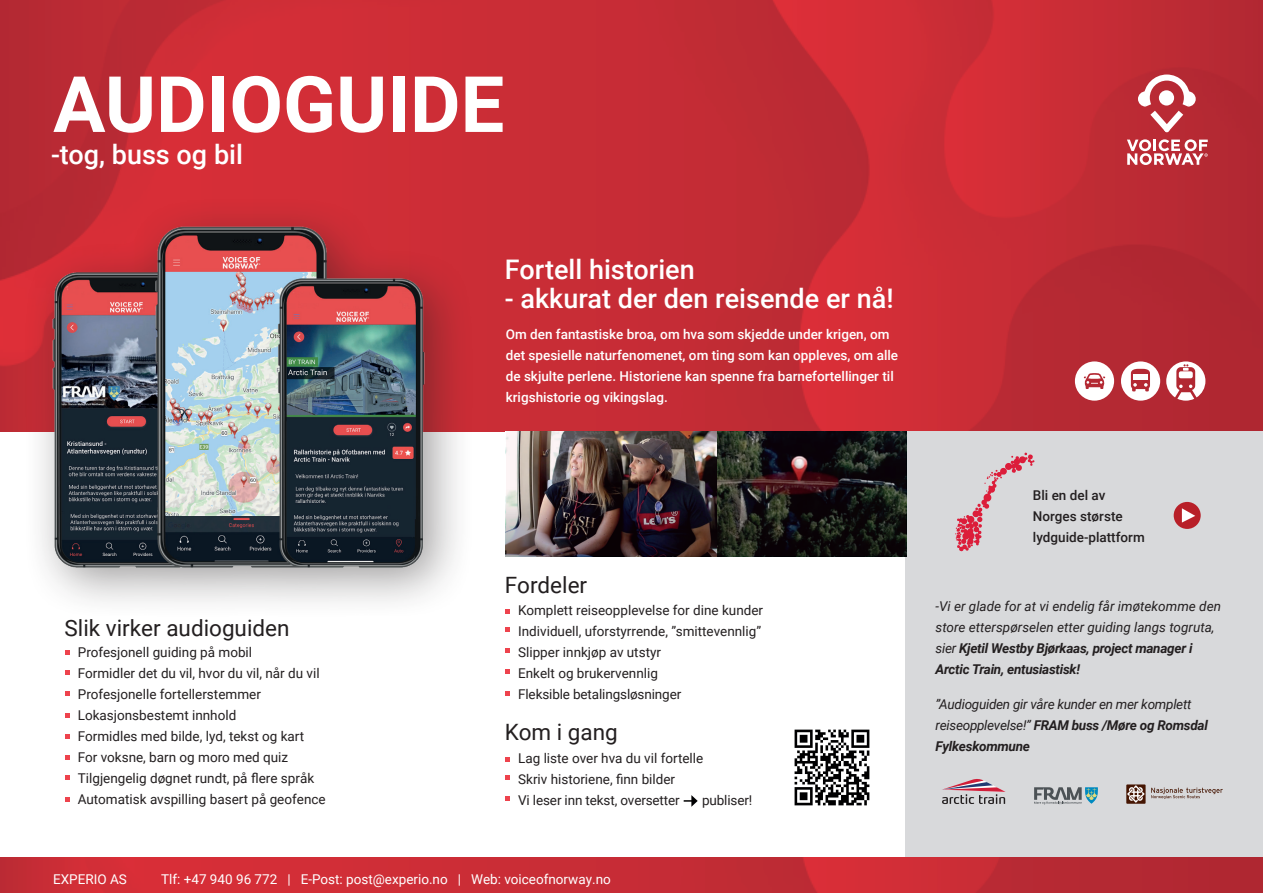
<style>
.page{position:relative;width:1263px;height:893px;background:#fff}
.page>*{position:absolute;margin:0;border:0;box-sizing:border-box;transform-origin:0 0}
.t1{font:700 77.85px "Roboto";color:#fff}
.t2{font:500 27px "Roboto";color:#fff}
.t3{font:22.5px "Roboto";color:#231f20}
.t4{font:13.5px/21px "Roboto";color:#231f20}
.t5{font:500 13.5px/21px "Roboto";color:#fff}
.t6{font:italic 13.5px/21px "Roboto";color:#231f20}
.t7{font:italic 13.5px/21px "Roboto";letter-spacing:-.02em;color:#231f20}
.t8{font:13.5px "Roboto";color:#fff}
.t9{font:500 13.5px/21px "Roboto";color:#231f20}
.s1{font-weight:700}
</style>
<div class="page">
<img style="left:0;top:0;width:1263px;height:432px">
<svg style="left:1138px;top:75px;width:58px;height:58px"></svg>
<svg style="left:1127px;top:139px;width:81px;height:26px"></svg>
<svg style="left:65px;top:650px;width:5px;height:5px"></svg>
<svg style="left:65px;top:670px;width:5px;height:5px"></svg>
<svg style="left:65px;top:713px;width:5px;height:4px"></svg>
<svg style="left:65px;top:775px;width:5px;height:5px"></svg>
<div style="left:906px;top:432px;width:357px;height:461px;background:#d8d9db"></div>
<svg style="left:505px;top:609px;width:5px;height:5px"></svg>
<svg style="left:505px;top:628px;width:5px;height:4px"></svg>
<svg style="left:505px;top:648px;width:5px;height:5px"></svg>
<svg style="left:505px;top:691px;width:5px;height:5px"></svg>
<svg style="left:505px;top:757px;width:5px;height:4px"></svg>
<svg style="left:505px;top:775px;width:5px;height:5px"></svg>
<svg style="left:942px;top:779px;width:64px;height:25px"></svg>
<svg style="left:1034px;top:787px;width:64px;height:17px"></svg>
<svg style="left:1126px;top:784px;width:19px;height:20px"></svg>
<svg style="left:1127px;top:785px;width:18px;height:18px"></svg>
<svg style="left:1151px;top:787px;width:72px;height:12px"></svg>
<div style="left:21px;top:195px;width:456px;height:426px;background:#231f20;opacity:.44"></div>
<img style="left:13px;top:210px;width:454px;height:379px">
<img style="left:0;top:857px;width:1263px;height:36px">
<img style="left:506px;top:432px;width:400px;height:124px">
<div style="left:1174px;top:502px;width:27px;height:27px;background:#b81f28;border-radius:50%"></div>
<svg style="left:1182px;top:508px;width:13px;height:15px"></svg>
<img style="left:794px;top:729px;width:76px;height:77px">
<svg style="left:1166px;top:361px;width:39px;height:40px"></svg>
<svg style="left:1121px;top:361px;width:39px;height:40px"></svg>
<svg style="left:1075px;top:361px;width:39px;height:40px"></svg>
<svg style="left:955px;top:452px;width:79px;height:100px"></svg>
<svg style="left:65px;top:734px;width:5px;height:5px"></svg>
<svg style="left:65px;top:691px;width:5px;height:5px"></svg>
<svg style="left:65px;top:755px;width:5px;height:5px"></svg>
<svg style="left:65px;top:797px;width:5px;height:4px"></svg>
<svg style="left:505px;top:796px;width:5px;height:5px"></svg>
<svg style="left:505px;top:669px;width:5px;height:5px"></svg>
<svg style="left:684px;top:795px;width:14px;height:12px"></svg>
<h1 class="t1" style="left:53px;top:50px;width:453px">AUDIOGUIDE</h1>
<h2 class="t2" style="left:51px;top:136px;width:193px">-tog, buss og bil</h2>
<h2 class="t2" style="left:505px;top:251px;width:191px">Fortell historien</h2>
<h2 class="t2" style="left:505px;top:279px;width:390px">- akkurat der den reisende er nå!</h2>
<p class="t5" style="left:506px;top:323px;width:394px">Om den fantastiske broa, om hva som skjedde under krigen, om det spesielle naturfenomenet, om ting som kan oppleves, om alle de skjulte perlene. Historiene kan spenne fra barnefortellinger til krigshistorie og vikingslag.</p>
<h3 class="t3" style="left:65px;top:612px;width:226px">Slik virker audioguiden</h3>
<p class="t4" style="left:65px;top:642px;width:189px">• Profesjonell guiding på mobil</p>
<p class="t4" style="left:65px;top:663px;width:256px">• Formidler det du vil, hvor du vil, når du vil</p>
<p class="t4" style="left:65px;top:684px;width:197px">• Profesjonelle fortellerstemmer</p>
<p class="t4" style="left:65px;top:705px;width:173px">• Lokasjonsbestemt innhold</p>
<p class="t4" style="left:65px;top:726px;width:241px">• Formidles med bilde, lyd, tekst og kart</p>
<p class="t4" style="left:65px;top:747px;width:225px">• For voksne, barn og moro med quiz</p>
<p class="t4" style="left:65px;top:768px;width:251px">• Tilgjengelig døgnet rundt, på flere språk</p>
<p class="t4" style="left:65px;top:789px;width:262px">• Automatisk avspilling basert på geofence</p>
<h3 class="t3" style="left:505px;top:569px;width:84px">Fordeler</h3>
<p class="t4" style="left:518px;top:599px;width:246px">Komplett reiseopplevelse for dine kunder Individuell, uforstyrrende, ”smittevennlig” Slipper innkjøp av utstyr<br>Enkelt og brukervennlig<br>Fleksible betalingsløsninger</p>
<h3 class="t3" style="left:505px;top:716px;width:114px">Kom i gang</h3>
<p class="t4" style="left:518px;top:747px;width:187px">Lag liste over hva du vil fortelle<br>Skriv historiene, finn bilder<br>Vi leser inn tekst, oversetter</p>
<p class="t4" style="left:702px;top:789px;width:52px">publiser!</p>
<p class="t8" style="left:53px;top:869px;width:75px">EXPERIO AS</p>
<p class="t8" style="left:161px;top:869px;width:451px">Tlf: +47 940 96 772 | E-Post: post@experio.no | Web: voiceofnorway.no</p>
<p class="t9" style="left:1033px;top:484px;width:113px">Bli en del av<br>Norges største lydguide-plattform</p>
<p class="t6" style="left:935px;top:595px;width:287px">-Vi er glade for at vi endelig får imøtekomme den store etterspørselen etter guiding langs togruta, sier <span class="s1">Kjetil Westby Bjørkaas, project manager i Arctic Train, entusiastisk!</span></p>
<p class="t7" style="left:935px;top:693px;width:274px">”Audioguiden gir våre kunder en mer komplett reiseopplevelse!” <span class="s1">FRAM buss /Møre og Romsdal<br>Fylkeskommune</span></p>
</div>
